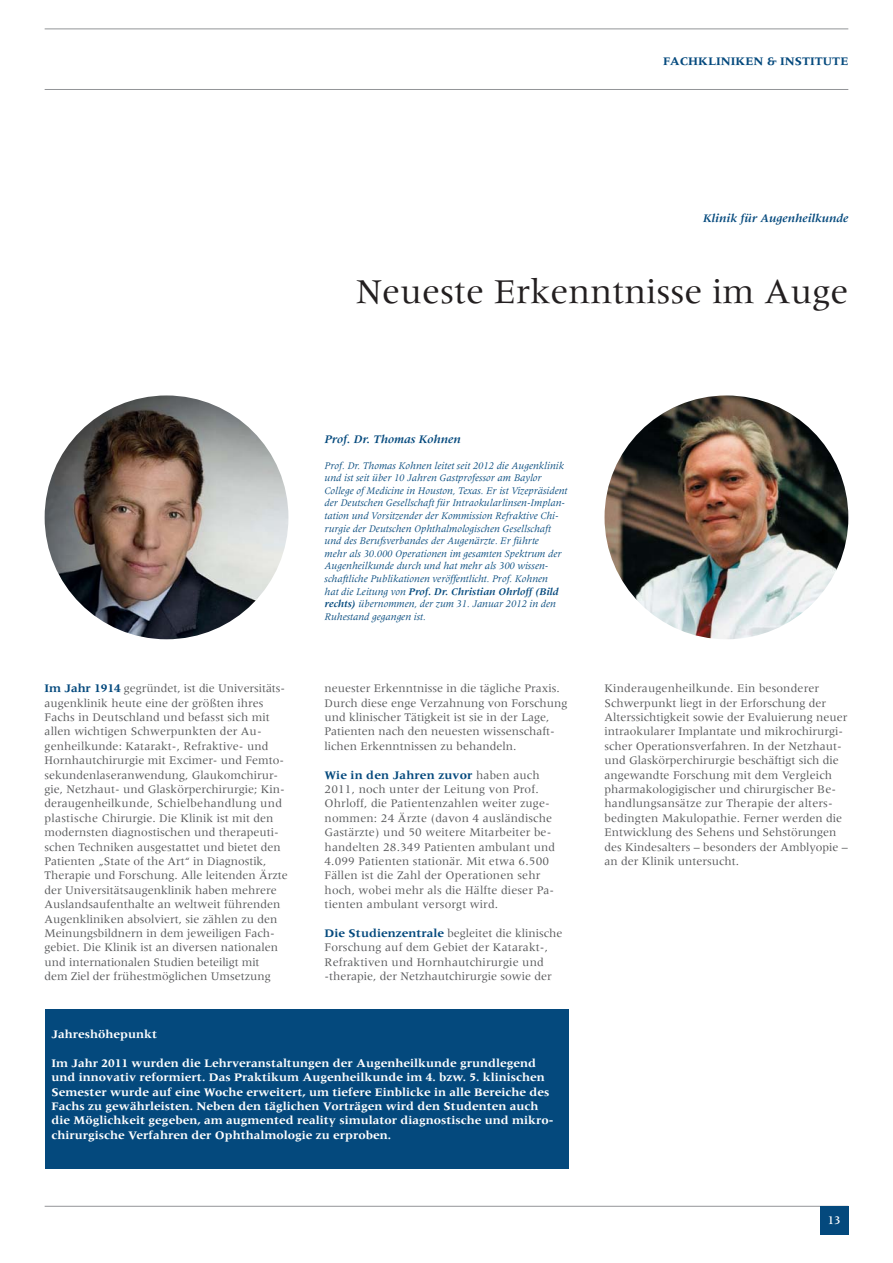
<style>
.page{position:relative;width:893px;height:1263px;background:#fff}
.page>*{position:absolute;margin:0;border:0;box-sizing:border-box;transform-origin:0 0}
.t1{font:36px "Meridien LT Std";color:#231f20}
.t2{font:12px/14.4px "Meridien LT Std";color:#58595b}
.t3{font:700 12px/14.4px "Meridien LT Std";color:#fff}
.t4{font:italic 700 12px "Meridien LT Std";color:#04497d}
.t5{font:700 12px "Meridien LT Std";color:#04497d}
.t6{font:500 12px "Meridien LT Std";color:#fff}
.t7{font:italic 10.5px/12.6px "Meridien LT Std";color:#04497d}
.s1{font-weight:700}
.s2{font-weight:700;color:#04497d}
</style>
<div class="page">
<hr style="left:45px;top:89px;width:803px;height:1px;background:#939598">
<hr style="left:45px;top:1206px;width:803px;height:1px;background:#939598">
<hr style="left:45px;top:29px;width:803px;height:1px;background:#939598">
<div style="left:820px;top:1206px;width:28px;height:29px;background:#04497d"></div>
<div style="left:45px;top:1009px;width:523px;height:160px;background:#04497d"></div>
<img style="left:604px;top:395px;width:244px;height:244px;border-radius:50%">
<img style="left:45px;top:395px;width:243px;height:244px;border-radius:50%">
<p class="t5" style="left:663px;top:56px;width:187px">FACHKLINIKEN &amp; INSTITUTE</p>
<p class="t4" style="left:703px;top:213px;width:147px">Klinik für Augenheilkunde</p>
<h1 class="t1" style="left:356px;top:278px;width:493px">Neueste Erkenntnisse im Auge</h1>
<p class="t4" style="left:325px;top:435px;width:138px">Prof. Dr. Thomas Kohnen</p>
<p class="t7" style="left:325px;top:460px;width:244px">Prof. Dr. Thomas Kohnen leitet seit 2012 die Augenklinik und ist seit über 10 Jahren Gastprofessor am Baylor College of Medicine in Houston, Texas. Er ist Vizepräsident der Deutschen Gesellschaft für Intraokularlinsen-Implan&shy;tation und Vorsitzender der Kommission Refraktive Chi&shy;rurgie der Deutschen Ophthalmologischen Gesellschaft und des Berufsverbandes der Augenärzte. Er führte<br>mehr als 30.000 Operationen im gesamten Spektrum der Augenheilkunde durch und hat mehr als 300 wissen&shy;schaftliche Publikationen veröffentlicht. Prof. Kohnen<br>hat die Leitung von <span class="s1">Prof. Dr. Christian Ohrloff (Bild rechts)</span> übernommen, der zum 31. Januar 2012 in den Ruhestand gegangen ist.</p>
<p class="t2" style="left:45px;top:682px;width:245px"><span class="s2">Im Jahr 1914</span> gegründet, ist die Universitäts&shy;augenklinik heute eine der größten ihres Fachs in Deutschland und befasst sich mit allen wichtigen Schwerpunkten der Au&shy;genheilkunde: Katarakt-, Refraktive- und Hornhautchirurgie mit Excimer- und Femto&shy;sekundenlaseranwendung, Glaukomchirur&shy;gie, Netzhaut- und Glaskörperchirurgie; Kin&shy;deraugenheilkunde, Schielbehandlung und plastische Chirurgie. Die Klinik ist mit den modernsten diagnostischen und therapeuti&shy;schen Techniken ausgestattet und bietet den Patienten „State of the Art“ in Diagnostik, Therapie und Forschung. Alle leitenden Ärzte der Universitätsaugenklinik haben mehrere Auslandsaufenthalte an weltweit führenden Augenkliniken absolviert, sie zählen zu den Meinungsbildnern in dem jeweiligen Fach&shy;gebiet. Die Klinik ist an diversen nationalen und internationalen Studien beteiligt mit<br>dem Ziel der frühestmöglichen Umsetzung</p>
<p class="t2" style="left:604px;top:682px;width:245px">Kinderaugenheilkunde. Ein besonderer Schwerpunkt liegt in der Erforschung der Alterssichtigkeit sowie der Evaluierung neuer intraokularer Implantate und mikrochirurgi&shy;scher Operationsverfahren. In der Netzhaut&shy;und Glaskörperchirurgie beschäftigt sich die angewandte Forschung mit dem Vergleich pharmakologigischer und chirurgischer Be&shy;handlungsansätze zur Therapie der alters&shy;bedingten Makulopathie. Ferner werden die Entwicklung des Sehens und Sehstörungen des Kindesalters – besonders der Amblyopie – an der Klinik untersucht.</p>
<p class="t2" style="left:325px;top:682px;width:244px">neuester Erkenntnisse in die tägliche Praxis.<br>Durch diese enge Verzahnung von Forschung und klinischer Tätigkeit ist sie in der Lage, Patienten nach den neuesten wissenschaft&shy;lichen Erkenntnissen zu behandeln.</p>
<p class="t2" style="left:325px;top:769px;width:232px"><span class="s2">Wie in den Jahren zuvor</span> haben auch 2011, noch unter der Leitung von Prof.<br>Ohrloff, die Patientenzahlen weiter zuge&shy;nommen: 24 Ärzte (davon 4 ausländische Gastärzte) und 50 weitere Mitarbeiter be&shy;handelten 28.349 Patienten ambulant und 4.099 Patienten stationär. Mit etwa 6.500<br>Fällen ist die Zahl der Operationen sehr hoch, wobei mehr als die Hälfte dieser Pa&shy;tienten ambulant versorgt wird.</p>
<p class="t2" style="left:325px;top:927px;width:240px"><span class="s2">Die Studienzentrale</span> begleitet die klinische Forschung auf dem Gebiet der Katarakt-, Refraktiven und Hornhautchirurgie und -therapie, der Netzhautchirurgie sowie der</p>
<p class="t3" style="left:52px;top:1028px;width:107px">Jahreshöhepunkt</p>
<p class="t3" style="left:52px;top:1057px;width:503px">Im Jahr 2011 wurden die Lehrveranstaltungen der Augenheilkunde grundlegend und innovativ reformiert. Das Praktikum Augenheilkunde im 4. bzw. 5. klinischen Semester wurde auf eine Woche erweitert, um tiefere Einblicke in alle Bereiche des Fachs zu gewährleisten. Neben den täglichen Vorträgen wird den Studenten auch die Möglichkeit gegeben, am augmented reality simulator diagnostische und mikro&shy;chirurgische Verfahren der Ophthalmologie zu erproben.</p>
<p class="t6" style="left:827px;top:1215px;width:15px">13</p>
</div>
